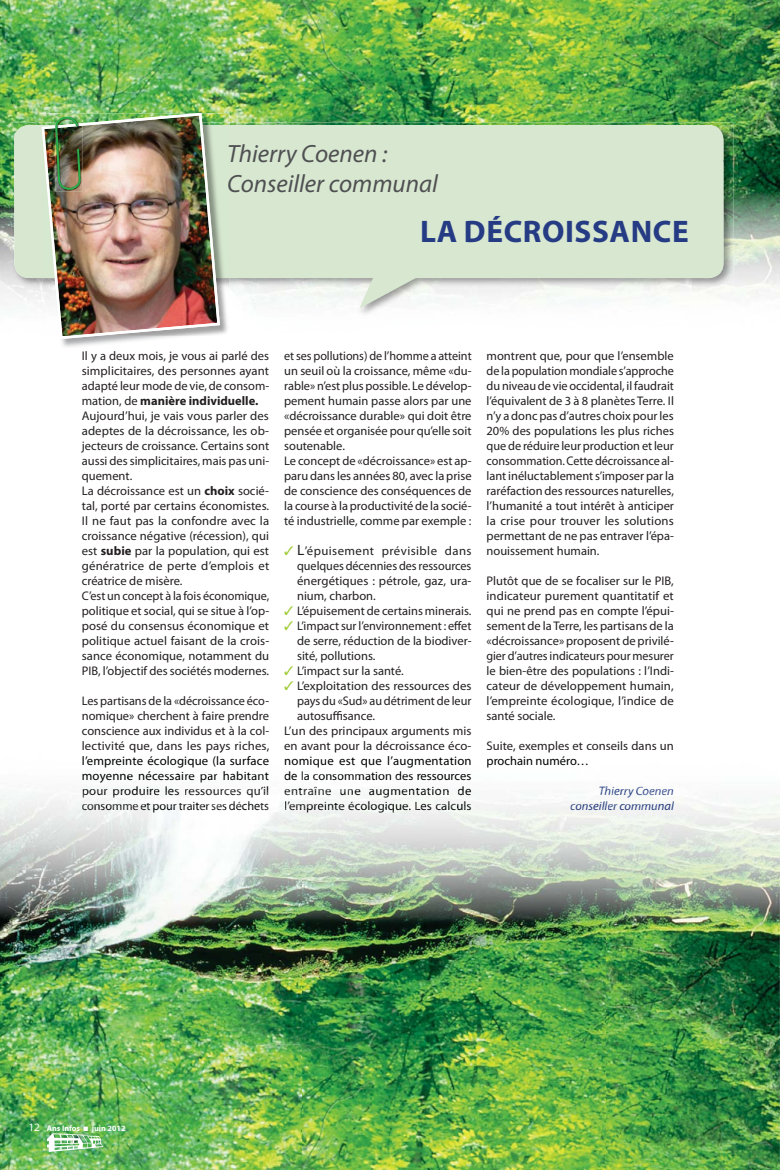
<style>
.page{position:relative;width:780px;height:1170px;background:#fff}
.page>*{position:absolute;margin:0;border:0;box-sizing:border-box;transform-origin:0 0}
.t1{font:700 31.25px "Myriad Pro";letter-spacing:.02em;color:#253b83}
.t2{font:italic 25px/30px "Myriad Pro";color:#4f5052}
.t3{font:12.5px/15px "Myriad Pro";color:#231f20;text-align:justify}
.t4{font:12.5px/15px "Myriad Pro";letter-spacing:.01em;color:#010202}
.t5{font:italic 12.5px/15px "Myriad Pro";color:#243d84;text-align:right}
.t6{font:12.5px "Myriad Pro";letter-spacing:.035em;color:#231f20}
.t7{font:700 8.12px "Myriad Pro";color:#fff}
.s1{font-weight:700}
.s2{color:#010202}
.s3{font-size:15px}
.s4{color:#020303}
.s5{color:#020304}
.s6{color:#030404}
.s7{color:#040505}
.s8{color:#050706}
.s9{color:#050606}
.s10{color:#040605}
.s11{color:#253a81}
.s12{color:#253b81}
.s13{color:#253d86}
.s14{color:#253c84}
.s15{color:#243a7d}
.s16{color:#243e83}
.s17{color:#233e87}
.s18{color:#243a7e}
.s19{color:#233c80}
.s20{font-family:"Myriad MM.400.600.";font-weight:400;font-size:11.25px}
</style>
<div class="page">
<img style="left:0;top:0;width:736px;height:125px">
<img style="left:736px;top:0;width:44px;height:298px">
<img style="left:0;top:125px;width:12px;height:185px">
<img style="left:733px;top:125px;width:4px;height:174px">
<img style="left:12px;top:123px;width:30px;height:181px">
<img style="left:229px;top:123px;width:504px;height:38px">
<img style="left:691px;top:161px;width:42px;height:137px">
<div style="left:14px;top:125px;width:709px;height:153px;background:#d7e7d0;border-radius:15px"></div>
<svg style="left:359px;top:278px;width:63px;height:30px"></svg>
<img style="left:61px;top:113px;width:168px;height:234px">
<img style="left:220px;top:125px;width:9px;height:153px">
<svg style="left:228px;top:174px;width:1px;height:18px"></svg>
<img style="left:42px;top:113px;width:178px;height:226px">
<img style="left:56px;top:115px;width:26px;height:76px">
<img style="left:0;top:792px;width:779px;height:377px">
<img style="left:83px;top:786px;width:186px;height:11px">
<img style="left:82px;top:801px;width:187px;height:11px">
<img style="left:284px;top:792px;width:187px;height:6px">
<div style="left:285px;top:801px;width:186px;height:12px;background:#f4f6f4"></div>
<img style="left:599px;top:792px;width:74px;height:6px">
<img style="left:570px;top:801px;width:104px;height:9px">
<svg style="left:47px;top:1126px;width:56px;height:25px"></svg>
<h2 class="t2" style="left:227px;top:141px;width:212px">Thierry Coenen :<br>Conseiller communal</h2>
<h1 class="t1" style="left:420px;top:220px;width:270px">LA DÉCROISSANCE</h1>
<p class="t3" style="left:82px;top:350px;width:189px;text-align:left">Il y a deux mois, je vous ai parlé des simplicitaires, des personnes ayant adapté leur mode de vie, de consom&shy;mation, de <span class="s1">manière individuelle.<br></span>Aujourd’hui, je vais vous parler des adeptes de la décroissance, les ob&shy;jecteurs de croissance. Certains sont aussi des simplicitaires, mais pas uni&shy;quement.<br>La décroissance est un <span class="s1">choix</span> socié&shy;tal, porté par certains économistes.<br>Il ne faut pas la confondre avec la croissance négative (récession), qui est <span class="s1">subie</span> par la population, qui est génératrice de perte d’emplois et créatrice de misère.<br>C’est un concept à la fois économique, politique et social, qui se situe à l’op&shy;posé du consensus économique et politique actuel faisant de la crois&shy;sance économique, notamment du PIB, l’objectif des sociétés modernes.</p>
<p class="t3" style="left:82px;top:695px;width:189px">Les partisans de la «décroissance éco&shy;nomique» cherchent à faire prendre conscience aux individus et à la col&shy;lectivité ue dans les a s riches<span class="s2">,</span></p>
<p class="t3" style="left:284px;top:350px;width:189px;text-align:left">et ses pollutions) de l’homme a atteint un seuil où la croissance, même «du&shy;rable» n’est plus possible. Le dévelop&shy;pement humain passe alors par une «décroissance durable» qui doit être pensée et organisée pour qu’elle soit soutenable.<br>Le concept de «décroissance» est ap&shy;paru dans les années 80, avec la prise de conscience des conséquences de la course à la productivité de la socié&shy;té industrielle, comme par exemple :</p>
<p class="t6" style="left:297px;top:546px;width:176px"><span class="s3">L</span>’épuisement prévisible dans</p>
<p class="t3" style="left:297px;top:560px;width:176px">quelques décennies des ressources</p>
<p class="t3" style="left:297px;top:575px;width:176px">énergétiques : pétrole, gaz, ura-</p>
<p class="t3" style="left:297px;top:590px;width:80px">nium, charbon.</p>
<p class="t3" style="left:297px;top:605px;width:176px">L’épuisement de certains minerais.</p>
<p class="t3" style="left:297px;top:620px;width:176px">L’impact sur l’environnement : effet</p>
<p class="t3" style="left:297px;top:635px;width:176px">de serre, réduction de la biodiver-</p>
<p class="t3" style="left:297px;top:650px;width:80px">sité, pollutions.</p>
<p class="t3" style="left:297px;top:665px;width:108px">L’impact sur la santé.</p>
<p class="t3" style="left:297px;top:680px;width:176px">L’exploitation des ressources des</p>
<p class="t3" style="left:297px;top:695px;width:176px">pays du «Sud» au détriment de leur</p>
<p class="t3" style="left:297px;top:710px;width:80px">autosuffisance.</p>
<p class="t3" style="left:284px;top:725px;width:189px">L’un des principaux arguments mis</p>
<p class="t3" style="left:284px;top:740px;width:189px">en avant our la décroissance éco-</p>
<p class="t3" style="left:486px;top:350px;width:189px">montrent que, pour que l’ensemble de la population mondiale s’approche du niveau de vie occidental, il faudrait l’équivalent de 3 à 8 planètes Terre. Il n’y a donc pas d’autres choix pour les 20% des populations les plus riches que de réduire leur production et leur consommation. Cette décroissance al&shy;lant inéluctablement s’imposer par la raréfaction des ressources naturelles, l’humanité a tout intérêt à anticiper la crise pour trouver les solutions permettant de ne pas entraver l’épa&shy;nouissement humain.</p>
<p class="t3" style="left:486px;top:575px;width:189px">Plutôt que de se focaliser sur le PIB, indicateur purement quantitatif et qui ne prend pas en compte l’épui&shy;sement de la Terre, les partisans de la «décroissance» proposent de privilé&shy;gier d’autres indicateurs pour mesurer le bien-être des populations : l’Indi&shy;cateur de développement humain, l’empreinte écologique, l’indice de santé sociale.</p>
<p class="t3" style="left:486px;top:740px;width:189px">Suite exem les et conseils dans un</p>
<p class="t4" style="left:82px;top:740px;width:189px;text-indent:124px">p y l’empreinte écologique (la surface moyenne nécessaire par habitant pour produire le<span class="s4">s</span> ressou<span class="s4">rc</span>es <span class="s4">qu’</span>il co<span class="s4">ns</span>om<span class="s4">me</span> et <span class="s4">po</span><span class="s5">ur</span><span class="s4">traiter ses déchets</span></p>
<p class="t4" style="left:284px;top:740px;width:189px;text-indent:50px">p<br>nomique est que l’augmentation de la consommation des ressources <span class="s4">en</span>tr<span class="s4">aî</span>ne u<span class="s4">ne</span> augmentation de <span class="s4">l’em</span>pr<span class="s6">einte</span> éc<span class="s7">ol</span>ogiq<span class="s8">ue</span><span class="s9">.</span> <span class="s10">Les</span> <span class="s7">ca</span>lculs</p>
<p class="t4" style="left:513px;top:740px;width:4px">,</p>
<p class="t4" style="left:129px;top:740px;width:25px">q ,</p>
<p class="t4" style="left:486px;top:740px;width:104px;text-indent:61px">p prochain numéro…</p>
<p class="t5" style="left:570px;top:785px;width:105px"><span class="s11">Th</span>ierry Co<span class="s12">en</span><span class="s13">en </span><span class="s14">c</span><span class="s15">ons</span><span class="s16">ei</span><span class="s17">ll</span><span class="s18">er</span> <span class="s15">c</span><span class="s19">ommu</span><span class="s15">na</span><span class="s16">l</span></p>
<p class="t7" style="left:28px;top:1125px;width:53px"><span class="s20">12</span> Ans Infos</p>
<p class="t7" style="left:92px;top:1125px;width:35px">juin 2012</p>
</div>
